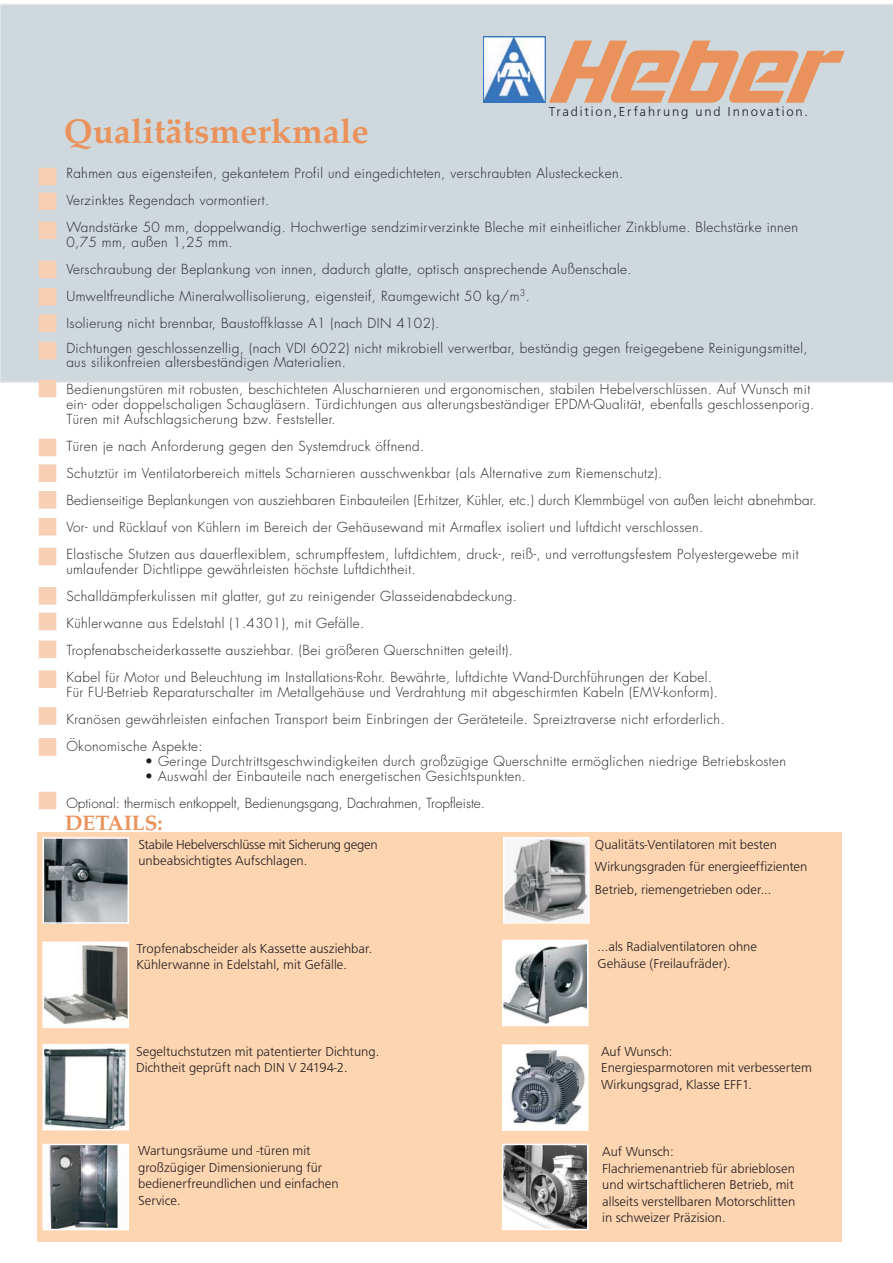
<style>
.page{position:relative;width:893px;height:1263px;background:#fff}
.page>*{position:absolute;margin:0;border:0;box-sizing:border-box;transform-origin:0 0}
.t1{font:700 34.5px "Palatino";color:#ea925b}
.t2{font:700 21px "Palatino";color:#ea925b}
.t3{font:300 13.5px/27px "Futura";letter-spacing:.03em;color:#231f20}
.t4{font:300 13.5px/16.5px "Frutus T";color:#231f20}
.t5{font:300 13.5px/27px "Futura";color:#231f20}
.t6{font:300 13.5px/16.5px "Frutus T";letter-spacing:-.02em;color:#231f20}
.t7{font:300 13.5px "Frutus T";letter-spacing:.135em;color:#231f20}
</style>
<div class="page">
<div style="left:0;top:4px;width:892px;height:379px;background:#ced8dd"></div>
<img style="left:547px;top:35px;width:303px;height:79px">
<img style="left:485px;top:38px;width:58px;height:63px">
<div style="left:483px;top:36px;width:62px;height:67px;border:1px solid #3776bc"></div>
<div style="left:39px;top:168px;width:17px;height:17px;background:#f6cfb4"></div>
<div style="left:39px;top:221px;width:17px;height:18px;background:#f6cfb4"></div>
<div style="left:39px;top:261px;width:17px;height:17px;background:#f6cfb4"></div>
<div style="left:39px;top:288px;width:17px;height:18px;background:#f6cfb4"></div>
<div style="left:39px;top:314px;width:17px;height:18px;background:#f6cfb4"></div>
<div style="left:39px;top:342px;width:17px;height:17px;background:#f6cfb4"></div>
<div style="left:39px;top:380px;width:17px;height:17px;background:#f6cfb4"></div>
<div style="left:39px;top:439px;width:17px;height:17px;background:#f6cfb4"></div>
<div style="left:39px;top:464px;width:17px;height:18px;background:#f6cfb4"></div>
<div style="left:39px;top:491px;width:17px;height:18px;background:#f6cfb4"></div>
<div style="left:39px;top:518px;width:17px;height:18px;background:#f6cfb4"></div>
<div style="left:39px;top:548px;width:17px;height:17px;background:#f6cfb4"></div>
<div style="left:39px;top:587px;width:17px;height:18px;background:#f6cfb4"></div>
<div style="left:39px;top:613px;width:17px;height:17px;background:#f6cfb4"></div>
<div style="left:39px;top:640px;width:17px;height:18px;background:#f6cfb4"></div>
<div style="left:39px;top:670px;width:17px;height:18px;background:#f6cfb4"></div>
<div style="left:39px;top:738px;width:17px;height:18px;background:#f6cfb4;border:2px solid #f6cfb4"></div>
<div style="left:39px;top:792px;width:17px;height:17px;background:#f6cfb4"></div>
<div style="left:39px;top:192px;width:17px;height:18px;background:#f6cfb4"></div>
<div style="left:39px;top:707px;width:17px;height:18px;background:#f6cfb4"></div>
<div style="left:38px;top:832px;width:804px;height:410px;background:#fed5b1"></div>
<img style="left:505px;top:943px;width:80px;height:80px">
<div style="left:502px;top:940px;width:86px;height:86px;border:2px solid #fff"></div>
<img style="left:505px;top:1047px;width:80px;height:81px">
<div style="left:502px;top:1044px;width:86px;height:87px;border:2px solid #fff"></div>
<img style="left:505px;top:1147px;width:80px;height:80px">
<div style="left:502px;top:1144px;width:86px;height:86px;border:2px solid #fff"></div>
<img style="left:45px;top:840px;width:81px;height:81px">
<div style="left:42px;top:837px;width:87px;height:87px;border:2px solid #fff"></div>
<img style="left:45px;top:945px;width:81px;height:80px">
<div style="left:42px;top:942px;width:87px;height:86px;border:2px solid #fff"></div>
<img style="left:45px;top:1047px;width:81px;height:80px">
<div style="left:42px;top:1044px;width:87px;height:86px;border:2px solid #fff"></div>
<img style="left:45px;top:1147px;width:81px;height:80px">
<div style="left:42px;top:1144px;width:87px;height:86px;border:2px solid #fff"></div>
<img style="left:506px;top:840px;width:80px;height:81px">
<div style="left:503px;top:837px;width:86px;height:87px;border:2px solid #fff"></div>
<p class="t7" style="left:549px;top:106px;width:261px">Tradition,Erfahrung und Innovation.</p>
<h1 class="t1" style="left:64px;top:118px;width:306px">Qualitätsmerkmale</h1>
<p class="t3" style="left:66px;top:160px;width:733px">Rahmen aus eigensteifen, gekantetem Profil und eingedichteten, verschraubten Alusteckecken.<br>Verzinktes Regendach vormontiert.<br>Wandstärke 50 mm, doppelwandig. Hochwertige sendzimirverzinkte Bleche mit einheitlicher Zinkblume. Blechstärke innen</p>
<p class="t3" style="left:66px;top:229px;width:566px">0,75 mm, außen 1,25 mm.<br>Verschraubung der Beplankung von innen, dadurch glatte, optisch ansprechende Außenschale.<br>Umweltfreundliche Mineralwollisolierung, eigensteif, Raumgewicht 50 kg/m<sup>3</sup>.<br>Isolierung nicht brennbar, Baustoffklasse A1 (nach DIN 4102).</p>
<p class="t3" style="left:66px;top:343px;width:742px;line-height:13.5px">Dichtungen geschlossenzellig, (nach VDI 6022) nicht mikrobiell verwertbar, beständig gegen freigegebene Reinigungsmittel, aus silikonfreien altersbeständigen Materialien.</p>
<p class="t3" style="left:66px;top:382px;width:749px;line-height:15px">Bedienungstüren mit robusten, beschichteten Aluscharnieren und ergonomischen, stabilen Hebelverschlüssen. Auf Wunsch mit ein- oder doppelschaligen Schaugläsern. Türdichtungen aus alterungsbeständiger EPDM-Qualität, ebenfalls geschlossenporig.<br>Türen mit Aufschlagsicherung bzw. Feststeller.</p>
<p class="t3" style="left:66px;top:433px;width:751px">Türen je nach Anforderung gegen den Systemdruck öffnend.<br>Schutztür im Ventilatorbereich mittels Scharnieren ausschwenkbar (als Alternative zum Riemenschutz).<br>Bedienseitige Beplankungen von ausziehbaren Einbauteilen (Erhitzer, Kühler, etc.) durch Klemmbügel von außen leicht abnehmbar.<br>Vor- und Rücklauf von Kühlern im Bereich der Gehäusewand mit Armaflex isoliert und luftdicht verschlossen.<br>Elastische Stutzen aus dauerflexiblem, schrumpffestem, luftdichtem, druck-, reiß-, und verrottungsfestem Polyestergewebe mit</p>
<p class="t3" style="left:66px;top:556px;width:647px">umlaufender Dichtlippe gewährleisten höchste Luftdichtheit.<br>Schalldämpferkulissen mit glatter, gut zu reinigender Glasseidenabdeckung.<br>Kühlerwanne aus Edelstahl (1.4301), mit Gefälle.<br>Tropfenabscheiderkassette ausziehbar. (Bei größeren Querschnitten geteilt).<br>Kabel für Motor und Beleuchtung im Installations-Rohr. Bewährte, luftdichte Wand-Durchführungen der Kabel.</p>
<p class="t3" style="left:66px;top:679px;width:660px">Für FU-Betrieb Reparaturschalter im Metallgehäuse und Verdrahtung mit abgeschirmten Kabeln (EMV-konform).<br>Kranösen gewährleisten einfachen Transport beim Einbringen der Geräteteile. Spreiztraverse nicht erforderlich.<br>Ökonomische Aspekte:</p>
<p class="t3" style="left:145px;top:748px;width:642px">• Geringe Durchtrittsgeschwindigkeiten durch großzügige Querschnitte ermöglichen niedrige Betriebskosten</p>
<p class="t5" style="left:66px;top:763px;width:461px;text-indent:78px">• Auswahl der Einbauteile nach energetischen Gesichtspunkten.<br>Optional: thermisch entkoppelt, Bedienungsgang, Dachrahmen, Tropfleiste.</p>
<h2 class="t2" style="left:65px;top:815px;width:99px">DETAILS:</h2>
<p class="t6" style="left:138px;top:837px;width:241px">Stabile Hebelverschlüsse mit Sicherung gegen unbeabsichtigtes Aufschlagen.</p>
<p class="t4" style="left:595px;top:834px;width:214px;line-height:22.6px">Qualitäts-Ventilatoren mit besten<br>Wirkungsgraden für energieeffizienten<br>Betrieb, riemengetrieben oder...</p>
<p class="t4" style="left:136px;top:941px;width:237px">Tropfenabscheider als Kassette ausziehbar.<br>Kühlerwanne in Edelstahl, mit Gefälle.</p>
<p class="t4" style="left:597px;top:939px;width:161px">...als Radialventilatoren ohne<br>Gehäuse (Freilaufräder).</p>
<p class="t4" style="left:136px;top:1044px;width:245px">Segeltuchstutzen mit patentierter Dichtung.<br>Dichtheit geprüft nach DIN V 24194-2.</p>
<p class="t4" style="left:601px;top:1044px;width:212px">Auf Wunsch:<br>Energiesparmotoren mit verbessertem<br>Wirkungsgrad, Klasse EFF1.</p>
<p class="t4" style="left:138px;top:1143px;width:202px">Wartungsräume und -türen mit großzügiger Dimensionierung für bedienerfreundlichen und einfachen<br>Service.</p>
<p class="t4" style="left:602px;top:1144px;width:194px">Auf Wunsch:<br>Flachriemenantrieb für abrieblosen und wirtschaftlicheren Betrieb, mit allseits verstellbaren Motorschlitten in schweizer Präzision.</p>
</div>
